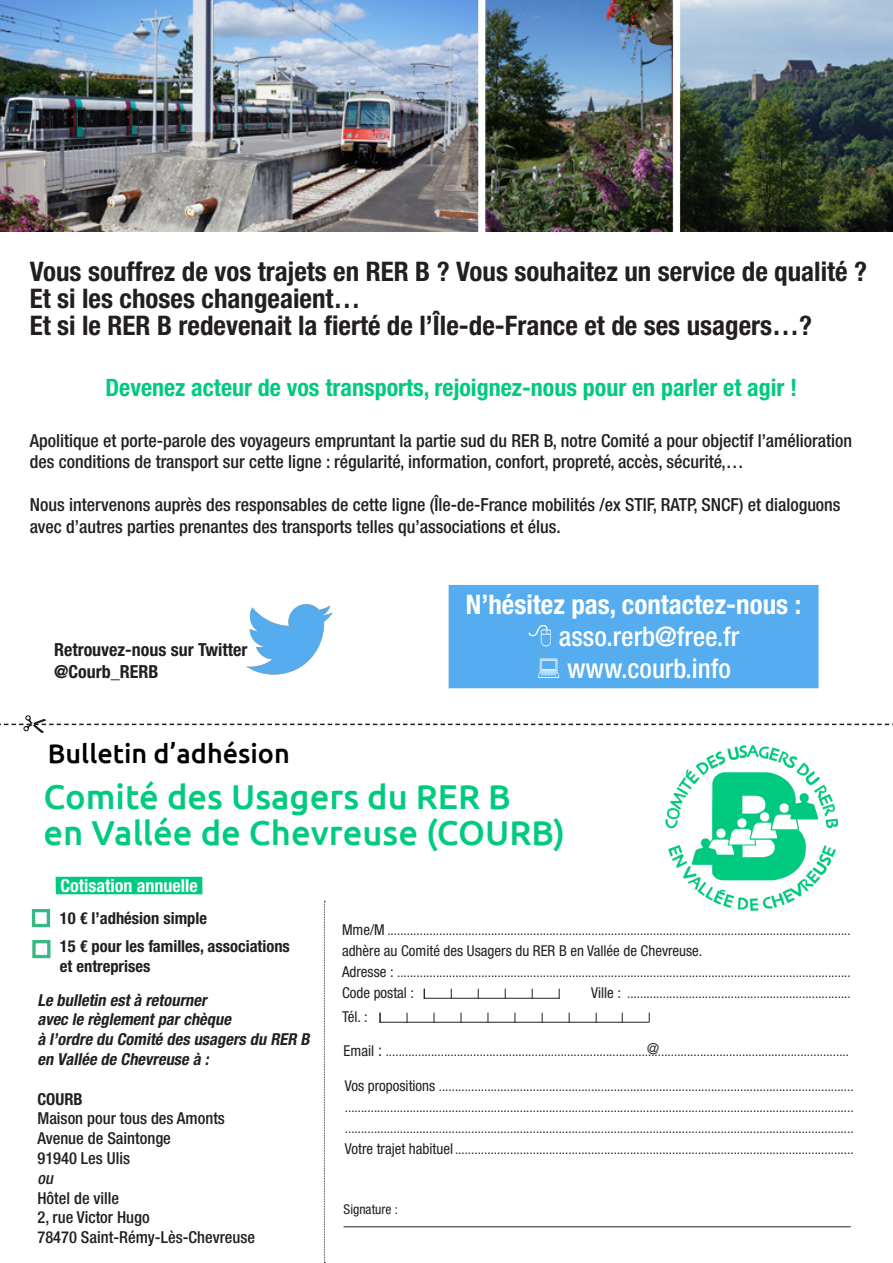
<style>
.page{position:relative;width:893px;height:1263px;background:#fff}
.page>*{position:absolute;margin:0;border:0;box-sizing:border-box;transform-origin:0 0}
.mailing_texte_lettre{font:500 34.5px/36px "Ubuntu";color:#00ca7f}
.mailing_texte_lettre-2{font:700 condensed 27px/27px "Helvetica Neue LT Std";color:#231f20}
.t1{font:500 condensed 27px "Helvetica Neue LT Std";color:#fff}
.t2{font:700 condensed 27px "Helvetica Neue LT Std";color:#fff}
.mailing_texte_lettre-3{font:500 27px "Ubuntu";color:#000}
.t3{font:700 condensed 24px "Helvetica Neue LT Std";color:#00ca7f}
.t4{font:500 condensed 18px/21.6px "Helvetica Neue LT Std";color:#231f20}
.t5{font:700 condensed 18px "Helvetica Neue LT Std";color:#231f20}
.mailing_texte_lettre-4{font:700 condensed 18px "Helvetica Neue LT Std";color:#fff}
.t6{font:500 condensed 16.5px/19.8px "Helvetica Neue LT Std";color:#231f20}
.t7{font:italic 700 condensed 16.5px/19.8px "Helvetica Neue LT Std";color:#231f20}
.t8{font:700 condensed 16.5px/19.8px "Helvetica Neue LT Std";color:#231f20}
.t9{font:condensed 15px "Helvetica Neue LT Std";color:#231f20}
.t10{font:condensed 13.5px/21px "Helvetica Neue LT Std";color:#231f20;text-align:justify}
.s1{font-weight:700}
.s2{font-style:italic}
.s3{font-size:15px}
.s4{font-size:16.5px}
</style>
<div class="page">
<img style="left:665px;top:744px;width:174px;height:167px">
<hr style="left:424px;top:998px;width:136px;height:1px;background:#231f20">
<hr style="left:379px;top:1022px;width:270px;height:1px;background:#231f20">
<div style="left:32px;top:909px;width:18px;height:18px;background:#fff;border:3px solid #38b983"></div>
<hr style="left:344px;top:1226px;width:507px;height:1px;background:#231f20">
<div style="left:32px;top:940px;width:18px;height:18px;background:#fff;border:3px solid #38b983"></div>
<img style="left:0;top:0;width:893px;height:231px">
<div style="left:449px;top:585px;width:370px;height:103px;background:#55acee"></div>
<svg style="left:324px;top:901px;width:1px;height:362px"></svg>
<svg style="left:0;top:715px;width:893px;height:18px"></svg>
<img style="left:246px;top:604px;width:87px;height:71px">
<div style="left:56px;top:877px;width:146px;height:17px;background:#00ca7f"></div>
<p class="mailing_texte_lettre-2" style="left:30px;top:257px;width:839px">Vous souffrez de vos trajets en RER B ? Vous souhaitez un service de qualité ?<br>Et si les choses changeaient…<br>Et si le RER B redevenait la fierté de l’Île-de-France et de ses usagers…?</p>
<p class="t3" style="left:106px;top:373px;width:693px">Devenez acteur de vos transports, rejoignez-nous pour en parler et agir !</p>
<p class="t4" style="left:30px;top:429px;width:824px">Apolitique et porte-parole des voyageurs empruntant la partie sud du RER B, notre Comité a pour objectif l’amélioration des conditions de transport sur cette ligne : régularité, information, confort, propreté, accès, sécurité,…</p>
<p class="t4" style="left:30px;top:494px;width:812px">Nous intervenons auprès des responsables de cette ligne (Île-de-France mobilités /ex STIF, RATP, SNCF) et dialoguons avec d’autres parties prenantes des transports telles qu’associations et élus.</p>
<p class="t5" style="left:54px;top:639px;width:195px">Retrouvez-nous sur Twitter</p>
<p class="t5" style="left:54px;top:660px;width:106px">@Courb_RERB</p>
<p class="mailing_texte_lettre-3" style="left:48px;top:736px;width:244px">Bulletin d’adhésion</p>
<p class="t2" style="left:466px;top:588px;width:337px">N’hésitez pas, contactez-nous :</p>
<p class="t1" style="left:559px;top:620px;width:182px">asso.rerb@free.fr</p>
<p class="t1" style="left:567px;top:653px;width:165px">www.courb.info</p>
<p class="mailing_texte_lettre" style="left:44px;top:778px;width:523px">Comité des Usagers du RER B<br>en Vallée de Chevreuse (COURB)</p>
<p class="mailing_texte_lettre-4" style="left:61px;top:874px;width:139px">Cotisation annuelle</p>
<p class="t8" style="left:60px;top:908px;width:149px">10 € l’adhésion simple</p>
<p class="t8" style="left:60px;top:936px;width:231px">15 € pour les familles, associations et entreprises</p>
<p class="t7" style="left:37px;top:989px;width:277px">Le bulletin està retourner<br>avec le règlementparchèque<br>à l’ordre du Comité des usagers du RER B en Vallée de Chevreuse à :</p>
<p class="t6" style="left:37px;top:1089px;width:219px"><span class="s1">COURB<br></span>Maison pour tous des Amonts<br>Avenue de Saintonge<br>91940 Les Ulis<br><span class="s2">ou<br></span>Hôtel de ville<br>2, rue Victor Hugo<br>78470 Saint-Rémy-Lès-Chevreuse</p>
<p class="t10" style="left:342px;top:919px;width:510px"><span class="s3">Mme/M</span> ...............................................................................................................................................</p>
<p class="t9" style="left:342px;top:942px;width:362px">adhère au Comité des Usagers du RER B en Vallée de Chevreuse.</p>
<p class="t10" style="left:342px;top:961px;width:510px"><span class="s3">Adresse :</span> ............................................................................................................................................</p>
<p class="t9" style="left:342px;top:984px;width:74px">Code postal :</p>
<p class="t10" style="left:591px;top:982px;width:261px"><span class="s3">Ville :</span> .....................................................................</p>
<p class="t9" style="left:342px;top:1008px;width:27px">Tél. :</p>
<p class="t9" style="left:647px;top:1040px;width:13px">@</p>
<p class="t10" style="left:344px;top:1040px;width:507px"><span class="s3">Email</span> <span class="s4">:</span> ...............................................................................................................................................</p>
<p class="t10" style="left:345px;top:1075px;width:510px"><span class="s3">Vos propositions</span> ................................................................................................................................</p>
<p class="t10" style="left:345px;top:1096px;width:510px">............................................................................................................................................................. .............................................................................................................................................................<br><span class="s3">Votre trajet habituel</span> ...........................................................................................................................</p>
<p class="t10" style="left:344px;top:1198px;width:56px">Signature :</p>
</div>
